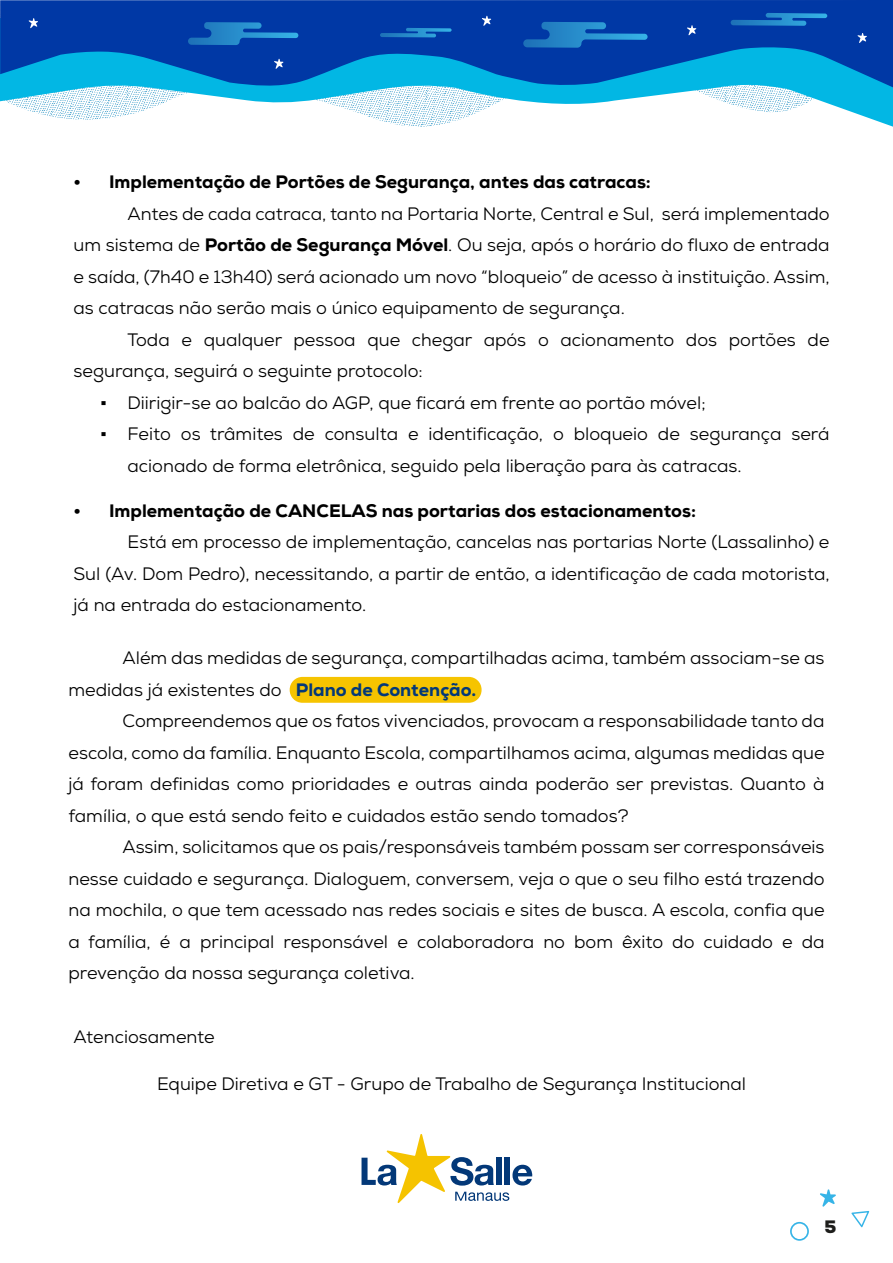
<style>
.page{position:relative;width:893px;height:1263px;background:#fff}
.page>*{position:absolute;margin:0;border:0;box-sizing:border-box;transform-origin:0 0}
.t1{font:18px/31.5px "Nexa";color:#000;text-align:justify}
.t2{font:800 18px "Nexa";color:#000}
.t3{font:900 18px "Nexa";color:#1d1d1b}
.s1{font-weight:800}
.s2{font-family:"Times New Roman"}
.s3{font-weight:800;color:#033878}
</style>
<div class="page">
<div style="left:290px;top:677px;width:192px;height:26px;background:#f6c400;border-radius:13px"></div>
<svg style="left:790px;top:1222px;width:19px;height:19px"></svg>
<svg style="left:820px;top:1189px;width:16px;height:17px"></svg>
<svg style="left:851px;top:1211px;width:18px;height:16px"></svg>
<svg style="left:0;top:88px;width:893px;height:39px"></svg>
<svg style="left:0;top:0;width:893px;height:88px;background:#015bb6"></svg>
<svg style="left:873px;top:37px;width:6px;height:6px"></svg>
<svg style="left:523px;top:22px;width:125px;height:26px;background:#1463b8"></svg>
<svg style="left:188px;top:22px;width:110px;height:23px;background:#1463b8"></svg>
<svg style="left:731px;top:13px;width:96px;height:13px"></svg>
<svg style="left:380px;top:28px;width:72px;height:9px"></svg>
<svg style="left:274px;top:59px;width:9px;height:10px"></svg>
<svg style="left:482px;top:16px;width:9px;height:10px"></svg>
<svg style="left:687px;top:25px;width:9px;height:10px"></svg>
<svg style="left:858px;top:33px;width:9px;height:10px"></svg>
<svg style="left:29px;top:18px;width:9px;height:10px"></svg>
<svg style="left:362px;top:1134px;width:171px;height:69px"></svg>
<p class="t2" style="left:74px;top:170px;width:579px">• Implementação de Portões de Segurança, antes das catracas:</p>
<p class="t1" style="left:74px;top:198px;width:758px;text-indent:54px">Antes de cada catraca, tanto na Portaria Norte, Central e Sul, será implementado um sistema de <span class="s1">Portão de Segurança Móvel</span>. Ou seja, após o horário do fluxo de entrada e saída, (7h40 e 13h40) será acionado um novo “bloqueio” de acesso à instituição. Assim, as catracas não serão mais o único equipamento de segurança.</p>
<p class="t1" style="left:74px;top:324px;width:757px;text-indent:54px">Toda e qualquer pessoa que chegar após o acionamento dos portões de segurança, seguirá o seguinte protocolo:</p>
<p class="t1" style="left:101px;top:387px;width:606px"><span class="s2">▪</span> Diirigir-se ao balcão do AGP, que ficará em frente ao portão móvel;</p>
<p class="t1" style="left:128px;top:418px;width:703px;text-indent:-27px"><span class="s2">▪</span> Feito os trâmites de consulta e identificação, o bloqueio de segurança será acionado de forma eletrônica, seguido pela liberação para às catracas.</p>
<p class="t2" style="left:74px;top:499px;width:624px">• Implementação de CANCELAS nas portarias dos estacionamentos:</p>
<p class="t1" style="left:74px;top:526px;width:758px;text-indent:54px">Está em processo de implementação, cancelas nas portarias Norte (Lassalinho) e Sul (Av. Dom Pedro), necessitando, a partir de então, a identificação de cada motorista, já na entrada do estacionamento.</p>
<p class="t1" style="left:68px;top:642px;width:758px;text-indent:54px">Além das medidas de segurança, compartilhadas acima, também associam-se as medidas já existentes do <span class="s3">Plano de Contenção.</span></p>
<p class="t1" style="left:68px;top:705px;width:758px;text-indent:54px">Compreendemos que os fatos vivenciados, provocam a responsabilidade tanto da escola, como da família. Enquanto Escola, compartilhamos acima, algumas medidas que já foram definidas como prioridades e outras ainda poderão ser previstas. Quanto à família, o que está sendo feito e cuidados estão sendo tomados?</p>
<p class="t1" style="left:68px;top:831px;width:758px;text-indent:54px">Assim, solicitamos que os pais/responsáveis também possam ser corresponsáveis nesse cuidado e segurança. Dialoguem, conversem, veja o que o seu filho está trazendo na mochila, o que tem acessado nas redes sociais e sites de busca. A escola, confia que a família, é a principal responsável e colaboradora no bom êxito do cuidado e da prevenção da nossa segurança coletiva.</p>
<p class="t1" style="left:74px;top:1021px;width:143px">Atenciosamente</p>
<p class="t1" style="left:157px;top:1068px;width:591px">Equipe Diretiva e GT - Grupo de Trabalho de Segurança Institucional</p>
<p class="t3" style="left:825px;top:1215px;width:13px">5</p>
</div>
